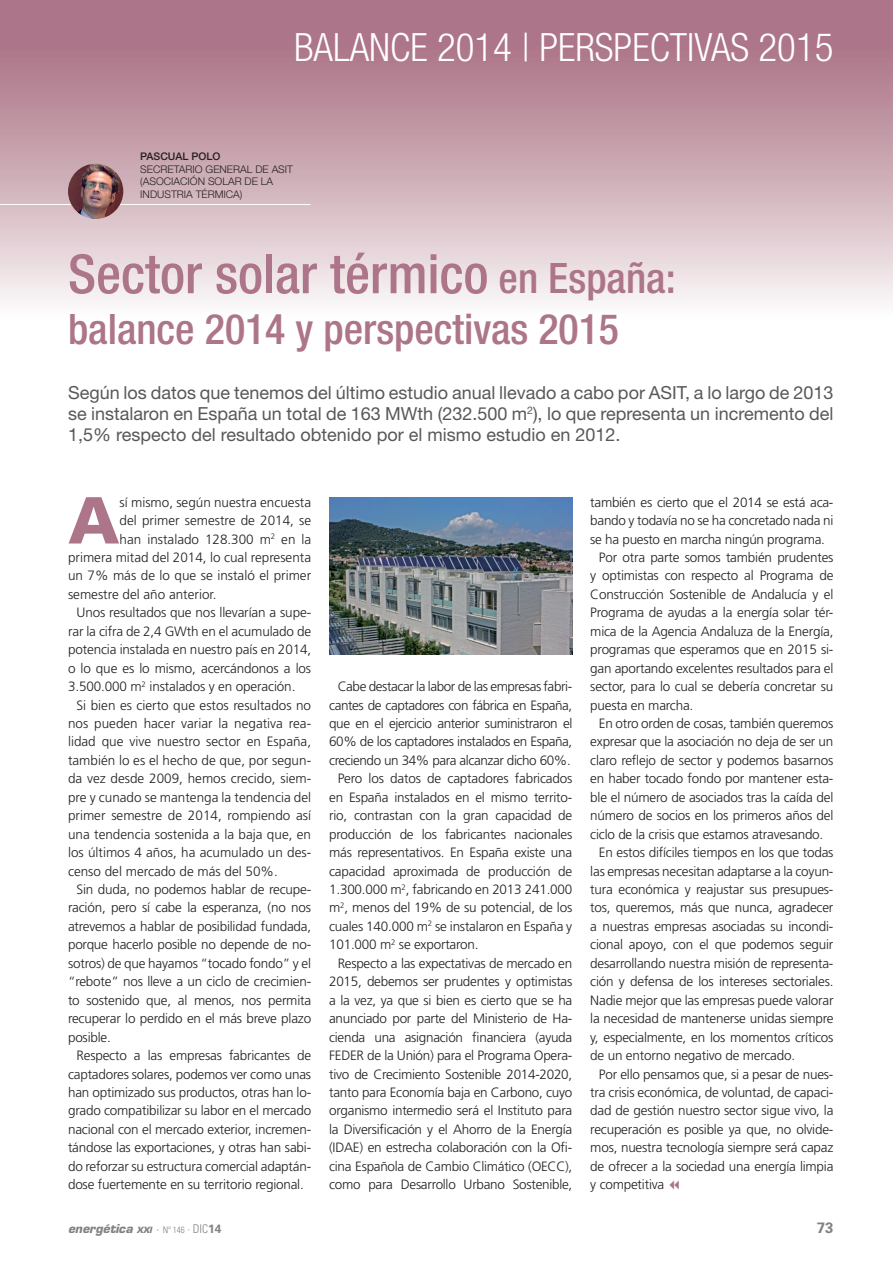
<style>
.page{position:relative;width:893px;height:1263px;background:#fff}
.page>*{position:absolute;margin:0;border:0;box-sizing:border-box;transform-origin:0 0}
.Tex_Arranque{font:900 66.3px "Frutiger";color:#ad7589}
.Título{font:500 condensed 54px "Helvetica Neue";color:#ad7589}
.Título-2{font:500 condensed 42px "Helvetica Neue";color:#ad7589}
.Sección{font:300 condensed 39px "Helvetica Neue";color:#fff}
.Entradilla{font:18px/21px "Helvetica Neue";color:#57585a;text-align:justify}
.t1{font:700 15px "Univers";color:#808285}
.Texto_SANGRÍA{font:300 13.5px/18.5px "Frutiger";letter-spacing:-.015em;color:#231f20;text-align:justify}
.Tex_Arranque-2{font:300 13.5px "Frutiger";color:#231f20}
.t2{font:italic 700 12px "Eurostile";color:#808285}
.Cargo{font:300 10.5px/12.6px "Helvetica Neue";color:#231f20}
.Nombre{font:500 10.5px "Helvetica Neue";color:#231f20}
.s1{font-size:42px}
.s2{font-size:8.4px}
.s3{font-family:"Univers";font-weight:300;font-style:normal}
.s4{font-family:"Univers";font-weight:300;font-style:normal;font-stretch:condensed;font-size:9px}
.s5{font-family:"Univers";font-weight:300;font-style:normal;font-stretch:condensed}
.s6{font-family:"Univers";font-style:normal}
</style>
<div class="page">
<svg style="left:0;top:0;width:893px;height:301px;background:#c9a6b1"></svg>
<hr style="left:0;top:204px;width:310px;height:1px;background:#fff">
<img style="left:68px;top:164px;width:55px;height:55px;border-radius:28px">
<img style="left:330px;top:497px;width:242px;height:158px">
<p class="Sección" style="left:294px;top:25px;width:541px">BALANCE 2014 | PERSPECTIVAS 2015</p>
<p class="Nombre" style="left:140px;top:150px;width:82px">PASCUAL POLO</p>
<p class="Cargo" style="left:140px;top:163px;width:154px">SECRETARIO GENERAL DE ASIT (ASOCIACIÓN SOLAR DE LA<br>INDUSTRIA TÉRMICA)</p>
<p class="Título" style="left:68px;top:242px;width:609px">Sector solar térmico <span class="s1">en España:</span></p>
<p class="Título-2" style="left:68px;top:304px;width:552px">balance 2014 y perspectivas 2015</p>
<p class="Entradilla" style="left:68px;top:381px;width:767px">Según los datos que tenemos del último estudio anual llevado a cabo por ASIT, a lo largo de 2013 se instalaron en España un total de 163 MWth (232.500 m<sup>2</sup>), lo que representa un incremento del 1,5% respecto del resultado obtenido por el mismo estudio en 2012.</p>
<p class="Tex_Arranque" style="left:68px;top:480px;width:53px">A</p>
<p class="Tex_Arranque-2" style="left:120px;top:494px;width:193px">sí mismo, según nuestra encuesta</p>
<p class="Tex_Arranque-2" style="left:120px;top:513px;width:193px">del primer semestre de 2014, se</p>
<p class="Tex_Arranque-2" style="left:120px;top:531px;width:193px">han instalado 128.300 m<sup>2</sup> en la</p>
<p class="Tex_Arranque-2" style="left:68px;top:550px;width:245px">primera mitad del 2014, lo cual representa</p>
<p class="Tex_Arranque-2" style="left:68px;top:568px;width:245px">un 7% más de lo que se instaló el primer</p>
<p class="Tex_Arranque-2" style="left:68px;top:586px;width:150px">semestre del año anterior.</p>
<p class="Texto_SANGRÍA" style="left:68px;top:604px;width:245px;text-indent:9px">Unos resultados que nos llevarían a supe&shy;rar la cifra de 2,4 GWth en el acumulado de potencia instalada en nuestro país en 2014, o lo que es lo mismo, acercándonos a los 3.500.000 m<sup>2</sup> instalados y en operación.</p>
<p class="Texto_SANGRÍA" style="left:68px;top:696px;width:245px;text-indent:9px">Si bien es cierto que estos resultados no nos pueden hacer variar la negativa rea&shy;lidad que vive nuestro sector en España, también lo es el hecho de que, por segun&shy;da vez desde 2009, hemos crecido, siem&shy;pre y cunado se mantenga la tendencia del primer semestre de 2014, rompiendo así una tendencia sostenida a la baja que, en los últimos 4 años, ha acumulado un des&shy;censo del mercado de más del 50%.</p>
<p class="Texto_SANGRÍA" style="left:68px;top:880px;width:245px;text-indent:9px">Sin duda, no podemos hablar de recupe&shy;ración, pero sí cabe la esperanza, (no nos atrevemos a hablar de posibilidad fundada, porque hacerlo posible no depende de no&shy;sotros) de que hayamos “tocado fondo” y el “rebote” nos lleve a un ciclo de crecimien&shy;to sostenido que, al menos, nos permita recuperar lo perdido en el más breve plazo posible.</p>
<p class="Texto_SANGRÍA" style="left:68px;top:1046px;width:245px;text-indent:9px">Respecto a las empresas fabricantes de captadores solares, podemos ver como unas han optimizado sus productos, otras han lo&shy;grado compatibilizar su labor en el mercado nacional con el mercado exterior, incremen&shy;tándose las exportaciones, y otras han sabi&shy;do reforzar su estructura comercial adaptán&shy;dose fuertemente en su territorio regional.</p>
<p class="Texto_SANGRÍA" style="left:329px;top:677px;width:245px;text-indent:9px">Cabe destacar la labor de las empresas fabri&shy;cantes de captadores con fábrica en España, que en el ejercicio anterior suministraron el 60% de los captadores instalados en España, creciendo un 34% para alcanzar dicho 60%.</p>
<p class="Texto_SANGRÍA" style="left:329px;top:770px;width:245px;text-indent:9px">Pero los datos de captadores fabricados en España instalados en el mismo territo&shy;rio, contrastan con la gran capacidad de producción de los fabricantes nacionales más representativos. En España existe una capacidad aproximada de producción de 1.300.000 m<sup>2</sup>, fabricando en 2013 241.000 m<sup>2</sup>, menos del 19% de su potencial, de los cuales 140.000 m<sup>2</sup> se instalaron en España y 101.000 m<sup>2</sup> se exportaron.</p>
<p class="Texto_SANGRÍA" style="left:329px;top:954px;width:245px;text-indent:9px">Respecto a las expectativas de mercado en 2015, debemos ser prudentes y optimistas a la vez, ya que si bien es cierto que se ha anunciado por parte del Ministerio de Ha&shy;cienda una asignación financiera (ayuda FEDER de la Unión) para el Programa Opera&shy;tivo de Crecimiento Sostenible 2014-2020, tanto para Economía baja en Carbono, cuyo organismo intermedio será el Instituto para la Diversificación y el Ahorro de la Energía (IDAE) en estrecha colaboración con la Ofi&shy;cina Española de Cambio Climático (OECC), como para Desarrollo Urbano Sostenible,</p>
<p class="Texto_SANGRÍA" style="left:590px;top:493px;width:245px">también es cierto que el 2014 se está aca&shy;bando y todavía no se ha concretado nada ni se ha puesto en marcha ningún programa.</p>
<p class="Texto_SANGRÍA" style="left:590px;top:548px;width:245px;text-indent:9px">Por otra parte somos también prudentes y optimistas con respecto al Programa de Construcción Sostenible de Andalucía y el Programa de ayudas a la energía solar tér&shy;mica de la Agencia Andaluza de la Energía, programas que esperamos que en 2015 si&shy;gan aportando excelentes resultados para el sector, para lo cual se debería concretar su puesta en marcha.</p>
<p class="Texto_SANGRÍA" style="left:590px;top:714px;width:245px;text-indent:9px">En otro orden de cosas, también queremos expresar que la asociación no deja de ser un claro reflejo de sector y podemos basarnos en haber tocado fondo por mantener esta&shy;ble el número de asociados tras la caída del número de socios en los primeros años del ciclo de la crisis que estamos atravesando.</p>
<p class="Texto_SANGRÍA" style="left:590px;top:843px;width:245px;text-indent:9px">En estos difíciles tiempos en los que todas las empresas necesitan adaptarse a la coyun&shy;tura económica y reajustar sus presupues&shy;tos, queremos, más que nunca, agradecer a nuestras empresas asociadas su incondi&shy;cional apoyo, con el que podemos seguir desarrollando nuestra misión de representa&shy;ción y defensa de los intereses sectoriales.<br>Nadie mejor que las empresas puede valorar la necesidad de mantenerse unidas siempre y, especialmente, en los momentos críticos de un entorno negativo de mercado.</p>
<p class="Texto_SANGRÍA" style="left:590px;top:1065px;width:245px;text-indent:9px">Por ello pensamos que, si a pesar de nues&shy;tra crisis económica, de voluntad, de capaci&shy;dad de gestión nuestro sector sigue vivo, la recuperación es posible ya que, no olvide&shy;mos, nuestra tecnología siempre será capaz de ofrecer a la sociedad una energía limpia y competitiva</p>
<p class="t2" style="left:68px;top:1221px;width:155px">energética <span class="s2">xxi</span> <span class="s3">·</span> <span class="s4">Nº 146</span> <span class="s5">· DIC</span><span class="s6">14</span></p>
<p class="t1" style="left:817px;top:1219px;width:18px">73</p>
</div>
